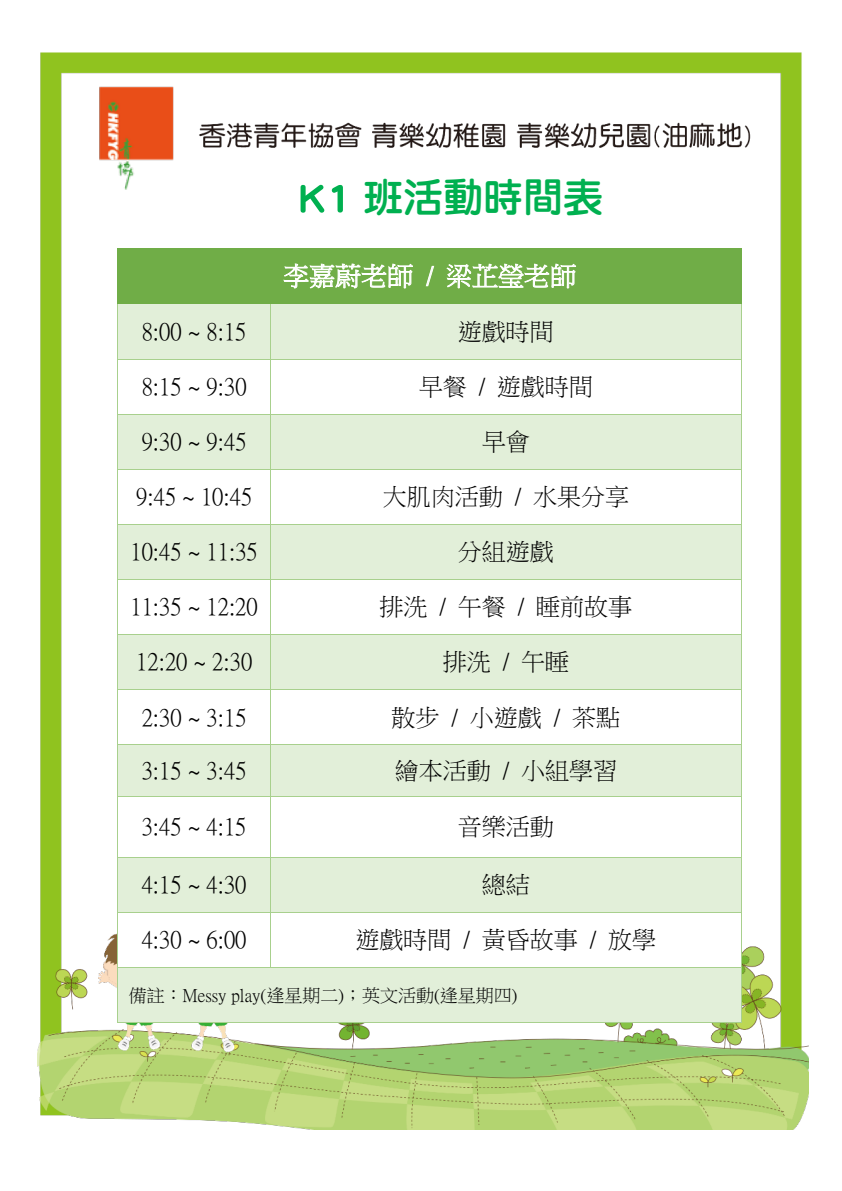
<style>
.page{position:relative;width:842px;height:1191px;background:#fff}
.page>*{position:absolute;margin:0;border:0;box-sizing:border-box;transform-origin:0 0}
.t1{font:40px "DF Yuan W8 WINP BF";color:#00b050}
.t2{font:26px "P Ming Li U";letter-spacing:.005em;color:#fff}
.t3{font:24px "P Ming Li U";color:#000}
.t4{font:18px "P Ming Li U";color:#000}
</style>
<div class="page">
<img style="left:38px;top:52px;width:770px;height:1077px">
<div style="left:217px;top:153px;width:468px;height:83px;background:#fff"></div>
<svg style="left:301px;top:185px;width:42px;height:28px"></svg>
<div style="left:118px;top:249px;width:623px;height:54px;background:#70ad47"></div>
<svg style="left:283px;top:263px;width:130px;height:26px"></svg>
<svg style="left:426px;top:265px;width:9px;height:21px"></svg>
<svg style="left:446px;top:263px;width:130px;height:26px"></svg>
<hr style="left:118px;top:248px;width:623px;height:1px;background:#70ad47">
<hr style="left:117px;top:249px;width:1px;height:54px;background:#70ad47">
<hr style="left:741px;top:249px;width:1px;height:54px;background:#70ad47">
<div style="left:118px;top:304px;width:152px;height:54px;background:#e2efd9"></div>
<div style="left:271px;top:304px;width:470px;height:54px;background:#e2efd9"></div>
<hr style="left:118px;top:303px;width:152px;height:1px;background:#70ad47">
<hr style="left:271px;top:303px;width:470px;height:1px;background:#70ad47">
<hr style="left:117px;top:304px;width:1px;height:54px;background:#a8d08d">
<hr style="left:270px;top:304px;width:1px;height:54px;background:#a8d08d">
<hr style="left:741px;top:304px;width:1px;height:54px;background:#a8d08d">
<hr style="left:118px;top:358px;width:152px;height:1px;background:#a8d08d">
<hr style="left:271px;top:358px;width:470px;height:1px;background:#a8d08d">
<hr style="left:117px;top:359px;width:1px;height:54px;background:#a8d08d">
<hr style="left:270px;top:359px;width:1px;height:54px;background:#a8d08d">
<hr style="left:741px;top:359px;width:1px;height:54px;background:#a8d08d">
<div style="left:118px;top:414px;width:152px;height:55px;background:#e2efd9"></div>
<div style="left:271px;top:414px;width:470px;height:55px;background:#e2efd9"></div>
<hr style="left:118px;top:413px;width:152px;height:1px;background:#a8d08d">
<hr style="left:271px;top:413px;width:470px;height:1px;background:#a8d08d">
<hr style="left:117px;top:414px;width:1px;height:55px;background:#a8d08d">
<hr style="left:270px;top:414px;width:1px;height:55px;background:#a8d08d">
<hr style="left:741px;top:414px;width:1px;height:55px;background:#a8d08d">
<hr style="left:118px;top:469px;width:152px;height:1px;background:#a8d08d">
<hr style="left:271px;top:469px;width:470px;height:1px;background:#a8d08d">
<hr style="left:117px;top:470px;width:1px;height:54px;background:#a8d08d">
<hr style="left:270px;top:470px;width:1px;height:54px;background:#a8d08d">
<hr style="left:741px;top:470px;width:1px;height:54px;background:#a8d08d">
<div style="left:118px;top:525px;width:152px;height:54px;background:#e2efd9"></div>
<div style="left:271px;top:525px;width:470px;height:54px;background:#e2efd9"></div>
<hr style="left:118px;top:524px;width:152px;height:1px;background:#a8d08d">
<hr style="left:271px;top:524px;width:470px;height:1px;background:#a8d08d">
<hr style="left:117px;top:525px;width:1px;height:54px;background:#a8d08d">
<hr style="left:270px;top:525px;width:1px;height:54px;background:#a8d08d">
<hr style="left:741px;top:525px;width:1px;height:54px;background:#a8d08d">
<div style="left:271px;top:580px;width:470px;height:54px;background:#fff"></div>
<hr style="left:118px;top:579px;width:152px;height:1px;background:#a8d08d">
<hr style="left:271px;top:579px;width:470px;height:1px;background:#a8d08d">
<hr style="left:117px;top:580px;width:1px;height:54px;background:#a8d08d">
<hr style="left:270px;top:580px;width:1px;height:54px;background:#a8d08d">
<hr style="left:741px;top:580px;width:1px;height:54px;background:#a8d08d">
<div style="left:118px;top:635px;width:152px;height:54px;background:#e2efd9"></div>
<div style="left:271px;top:635px;width:470px;height:54px;background:#e2efd9"></div>
<hr style="left:118px;top:634px;width:152px;height:1px;background:#a8d08d">
<hr style="left:271px;top:634px;width:470px;height:1px;background:#a8d08d">
<hr style="left:117px;top:635px;width:1px;height:54px;background:#a8d08d">
<hr style="left:270px;top:635px;width:1px;height:54px;background:#a8d08d">
<hr style="left:741px;top:635px;width:1px;height:54px;background:#a8d08d">
<div style="left:118px;top:690px;width:152px;height:54px;background:#fff"></div>
<div style="left:271px;top:690px;width:470px;height:54px;background:#fff"></div>
<hr style="left:118px;top:689px;width:152px;height:1px;background:#a8d08d">
<hr style="left:271px;top:689px;width:470px;height:1px;background:#a8d08d">
<hr style="left:117px;top:690px;width:1px;height:54px;background:#a8d08d">
<hr style="left:270px;top:690px;width:1px;height:54px;background:#a8d08d">
<hr style="left:741px;top:690px;width:1px;height:54px;background:#a8d08d">
<div style="left:118px;top:745px;width:152px;height:51px;background:#e2efd9"></div>
<div style="left:271px;top:745px;width:470px;height:51px;background:#e2efd9"></div>
<hr style="left:118px;top:744px;width:152px;height:1px;background:#a8d08d">
<hr style="left:271px;top:744px;width:470px;height:1px;background:#a8d08d">
<hr style="left:117px;top:745px;width:1px;height:51px;background:#a8d08d">
<hr style="left:270px;top:745px;width:1px;height:51px;background:#a8d08d">
<hr style="left:741px;top:745px;width:1px;height:51px;background:#a8d08d">
<div style="left:118px;top:797px;width:152px;height:60px;background:#fff"></div>
<div style="left:271px;top:797px;width:470px;height:60px;background:#fff"></div>
<hr style="left:118px;top:796px;width:152px;height:1px;background:#a8d08d">
<hr style="left:271px;top:796px;width:470px;height:1px;background:#a8d08d">
<hr style="left:117px;top:797px;width:1px;height:60px;background:#a8d08d">
<hr style="left:270px;top:797px;width:1px;height:60px;background:#a8d08d">
<hr style="left:741px;top:797px;width:1px;height:60px;background:#a8d08d">
<div style="left:118px;top:858px;width:152px;height:54px;background:#e2efd9"></div>
<div style="left:271px;top:858px;width:470px;height:54px;background:#e2efd9"></div>
<hr style="left:118px;top:857px;width:152px;height:1px;background:#a8d08d">
<hr style="left:271px;top:857px;width:470px;height:1px;background:#a8d08d">
<hr style="left:117px;top:857px;width:1px;height:55px;background:#a8d08d">
<hr style="left:270px;top:857px;width:1px;height:55px;background:#a8d08d">
<hr style="left:741px;top:857px;width:1px;height:55px;background:#a8d08d">
<div style="left:118px;top:913px;width:152px;height:54px;background:#fff"></div>
<div style="left:271px;top:913px;width:470px;height:54px;background:#fff"></div>
<hr style="left:118px;top:912px;width:152px;height:1px;background:#a8d08d">
<hr style="left:271px;top:912px;width:470px;height:1px;background:#a8d08d">
<hr style="left:117px;top:913px;width:1px;height:54px;background:#a8d08d">
<hr style="left:270px;top:913px;width:1px;height:54px;background:#a8d08d">
<hr style="left:741px;top:913px;width:1px;height:54px;background:#a8d08d">
<div style="left:118px;top:968px;width:623px;height:54px;background:#e2efd9"></div>
<hr style="left:118px;top:967px;width:152px;height:1px;background:#a8d08d">
<hr style="left:271px;top:967px;width:470px;height:1px;background:#a8d08d">
<hr style="left:117px;top:968px;width:1px;height:54px;background:#a8d08d">
<hr style="left:118px;top:1022px;width:623px;height:1px;background:#a8d08d">
<hr style="left:741px;top:968px;width:1px;height:54px;background:#a8d08d">
<h1 class="t1" style="left:363px;top:177px;width:242px">班活動時間表</h1>
<p class="t2" style="left:283px;top:263px;width:295px">李嘉蔚老師 / 梁芷瑩老師</p>
<p class="t3" style="left:142px;top:319px;width:106px">8:00 ~ 8:15</p>
<p class="t3" style="left:458px;top:319px;width:98px">遊戲時間</p>
<p class="t3" style="left:142px;top:374px;width:106px">8:15 ~ 9:30</p>
<p class="t3" style="left:419px;top:374px;width:176px">早餐 / 遊戲時間</p>
<p class="t3" style="left:142px;top:430px;width:106px">9:30 ~ 9:45</p>
<p class="t3" style="left:482px;top:430px;width:49px">早會</p>
<p class="t3" style="left:136px;top:485px;width:118px">9:45 ~ 10:45</p>
<p class="t3" style="left:383px;top:485px;width:248px">大肌肉活動 / 水果分享</p>
<p class="t3" style="left:130px;top:540px;width:129px">10:45 ~ 11:35</p>
<p class="t3" style="left:458px;top:540px;width:98px">分組遊戲</p>
<p class="t3" style="left:130px;top:595px;width:129px">11:35 ~ 12:20</p>
<p class="t3" style="left:380px;top:595px;width:254px">排洗 / 午餐 / 睡前故事</p>
<p class="t3" style="left:136px;top:650px;width:118px">12:20 ~ 2:30</p>
<p class="t3" style="left:443px;top:650px;width:128px">排洗 / 午睡</p>
<p class="t3" style="left:142px;top:705px;width:106px">2:30 ~ 3:15</p>
<p class="t3" style="left:392px;top:705px;width:230px">散步 / 小遊戲 / 茶點</p>
<p class="t3" style="left:142px;top:758px;width:106px">3:15 ~ 3:45</p>
<p class="t3" style="left:395px;top:758px;width:224px">繪本活動 / 小組學習</p>
<p class="t3" style="left:142px;top:815px;width:106px">3:45 ~ 4:15</p>
<p class="t3" style="left:458px;top:815px;width:98px">音樂活動</p>
<p class="t3" style="left:142px;top:873px;width:106px">4:15 ~ 4:30</p>
<p class="t3" style="left:482px;top:873px;width:49px">總結</p>
<p class="t3" style="left:142px;top:928px;width:106px">4:30 ~ 6:00</p>
<p class="t3" style="left:356px;top:928px;width:302px">遊戲時間 / 黃昏故事 / 放學</p>
<p class="t4" style="left:129px;top:986px;width:390px">備註：Messy play(逢星期二)；英文活動(逢星期四)</p>
</div>
